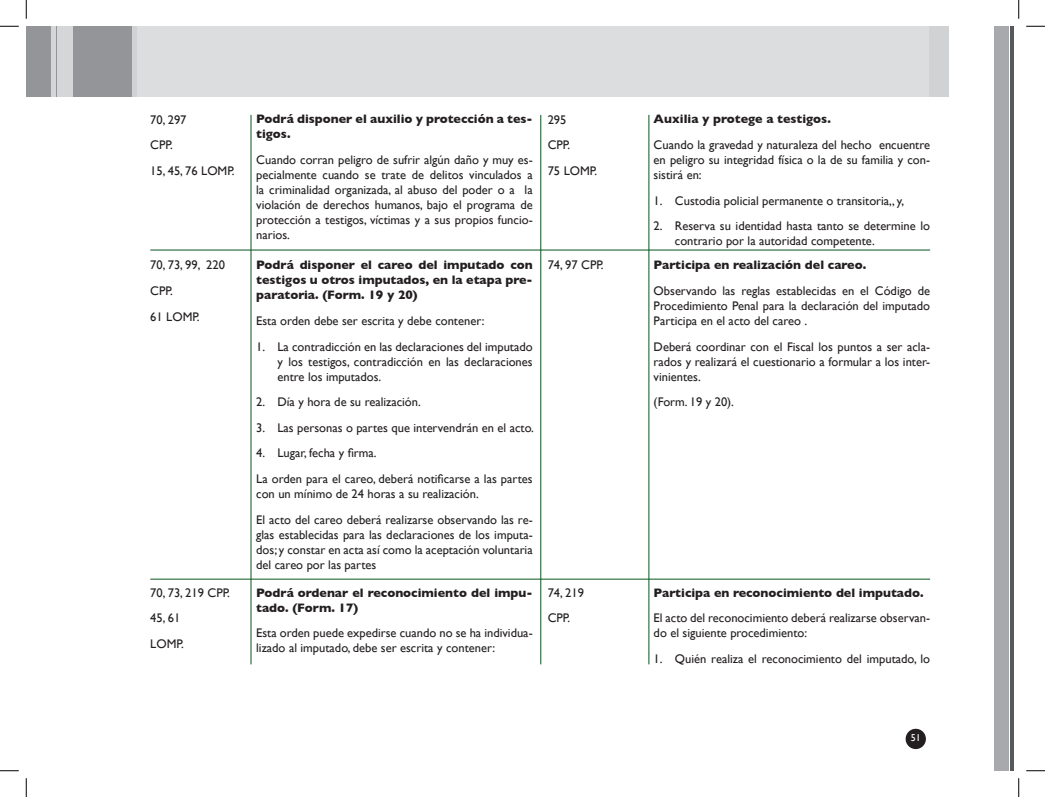
<style>
.page{position:relative;width:1045px;height:797px;background:#fff}
.page>*{position:absolute;margin:0;border:0;box-sizing:border-box;transform-origin:0 0}
.t1{font:12.5px/15px "Gill Sans";color:#231f20}
.t2{font:700 12.5px/15px "Gill Sans";color:#231f20}
.t3{font:10px "Gill Sans";color:#fff}
</style>
<div class="page">
<div style="left:26px;top:26px;width:107px;height:71px;background:#939598"></div>
<div style="left:994px;top:26px;width:14px;height:744px;background:#a8a9ad"></div>
<hr style="left:1010px;top:26px;width:4px;height:744px;background:#57585a">
<div style="left:133px;top:26px;width:815px;height:71px;background:#d1d2d4"></div>
<div style="left:137px;top:26px;width:791px;height:71px;background:#dcdddf"></div>
<hr style="left:52px;top:26px;width:4px;height:71px;background:#d5d6d8">
<div style="left:58px;top:26px;width:15px;height:71px;background:#d5d6d8"></div>
<div style="left:905px;top:728px;width:21px;height:21px;background:#231f20;border-radius:50%"></div>
<hr style="left:251px;top:115px;width:1px;height:549px;background:#08551e">
<hr style="left:540px;top:115px;width:1px;height:549px;background:#08551e">
<hr style="left:648px;top:115px;width:1px;height:549px;background:#08551e">
<hr style="left:150px;top:250px;width:780px;height:1px;background:#08551e">
<hr style="left:150px;top:579px;width:780px;height:1px;background:#08551e">
<svg style="left:0;top:25px;width:19px;height:2px"></svg>
<svg style="left:1026px;top:25px;width:19px;height:2px"></svg>
<svg style="left:0;top:770px;width:19px;height:1px"></svg>
<svg style="left:1026px;top:770px;width:19px;height:1px"></svg>
<svg style="left:25px;top:0;width:2px;height:19px"></svg>
<svg style="left:25px;top:778px;width:2px;height:19px"></svg>
<svg style="left:1018px;top:0;width:1px;height:19px"></svg>
<svg style="left:1018px;top:778px;width:1px;height:19px"></svg>
<p class="t1" style="left:150px;top:106px;width:86px;line-height:25.6px">70, 297<br>CPP.<br>15, 45, 76 LOMP.</p>
<p class="t2" style="left:256px;top:112px;width:278px">Podrá disponer el auxilio y protección a tes&shy;tigos.</p>
<p class="t1" style="left:256px;top:152px;width:278px;text-align:justify">Cuando corran peligro de sufrir algún daño y muy es&shy;pecialmente cuando se trate de delitos vinculados a la criminalidad organizada, al abuso del poder o a la violación de derechos humanos, bajo el programa de protección a testigos, víctimas y a sus propios funcio&shy;narios.</p>
<p class="t1" style="left:150px;top:252px;width:76px;line-height:25.6px">70, 73, 99, 220<br>CPP.<br>61 LOMP.</p>
<p class="t2" style="left:256px;top:257px;width:278px;text-align:justify">Podrá disponer el careo del imputado con testigos u otros imputados, en la etapa pre&shy;paratoria. (Form. 19 y 20)</p>
<p class="t1" style="left:256px;top:313px;width:230px">Esta orden debe ser escrita y debe contener:</p>
<p class="t1" style="left:277px;top:339px;width:257px;text-align:justify;text-indent:-21px">1. La contradicción en las declaraciones del imputado y los testigos, contradicción en las declaraciones entre los imputados.</p>
<p class="t1" style="left:256px;top:394px;width:166px">2. Día y hora de su realización.</p>
<p class="t1" style="left:256px;top:420px;width:279px">3. Las personas o partes que intervendrán en el acto.</p>
<p class="t1" style="left:256px;top:440px;width:278px;line-height:25.6px">4. Lugar, fecha y firma.<br>La orden para el careo, deberá notificarse a las partes</p>
<p class="t1" style="left:256px;top:481px;width:278px;line-height:25.6px">con un mínimo de 24 horas a su realización.<br>El acto del careo deberá realizarse observando las re-</p>
<p class="t1" style="left:256px;top:527px;width:278px;text-align:justify">glas establecidas para las declaraciones de los imputa&shy;dos; y constar en acta así como la aceptación voluntaria del careo por las partes</p>
<p class="t1" style="left:150px;top:579px;width:81px;line-height:25.6px">70, 73, 219 CPP.<br>45, 61<br>LOMP.</p>
<p class="t2" style="left:256px;top:584px;width:278px">Podrá ordenar el reconocimiento del impu&shy;tado. (Form. 17)</p>
<p class="t1" style="left:256px;top:625px;width:278px">Esta orden puede expedirse cuando no se ha individua&shy;lizado al imputado, debe ser escrita y contener:</p>
<p class="t1" style="left:548px;top:106px;width:51px;line-height:25.6px">295<br>CPP.<br>75 LOMP.</p>
<p class="t2" style="left:653px;top:112px;width:179px">Auxilia y protege a testigos.</p>
<p class="t1" style="left:653px;top:137px;width:278px;text-align:justify">Cuando la gravedad y naturaleza del hecho encuentre en peligro su integridad física o la de su familia y con&shy;sistirá en:</p>
<p class="t1" style="left:653px;top:193px;width:252px">1. Custodia policial permanente o transitoria,, y,</p>
<p class="t1" style="left:675px;top:218px;width:257px;text-indent:-21px">2. Reserva su identidad hasta tanto se determine lo contrario por la autoridad competente.</p>
<p class="t1" style="left:548px;top:257px;width:57px">74, 97 CPP.</p>
<p class="t2" style="left:653px;top:257px;width:214px">Participa en realización del careo.</p>
<p class="t1" style="left:653px;top:283px;width:278px;text-align:justify">Observando las reglas establecidas en el Código de Procedimiento Penal para la declaración del imputado Participa en el acto del careo .</p>
<p class="t1" style="left:653px;top:339px;width:278px;text-align:justify">Deberá coordinar con el Fiscal los puntos a ser acla&shy;rados y realizará el cuestionario a formular a los inter&shy;vinientes.</p>
<p class="t1" style="left:653px;top:394px;width:82px">(Form. 19 y 20).</p>
<p class="t1" style="left:548px;top:579px;width:38px;line-height:25.6px">74, 219<br>CPP.</p>
<p class="t2" style="left:653px;top:584px;width:271px">Participa en reconocimiento del imputado.</p>
<p class="t1" style="left:653px;top:610px;width:278px">El acto del reconocimiento deberá realizarse observan&shy;do el siguiente procedimiento:</p>
<p class="t1" style="left:653px;top:651px;width:278px">1. Quién realiza el reconocimiento del imputado, lo</p>
<p class="t3" style="left:910px;top:731px;width:11px">51</p>
</div>
